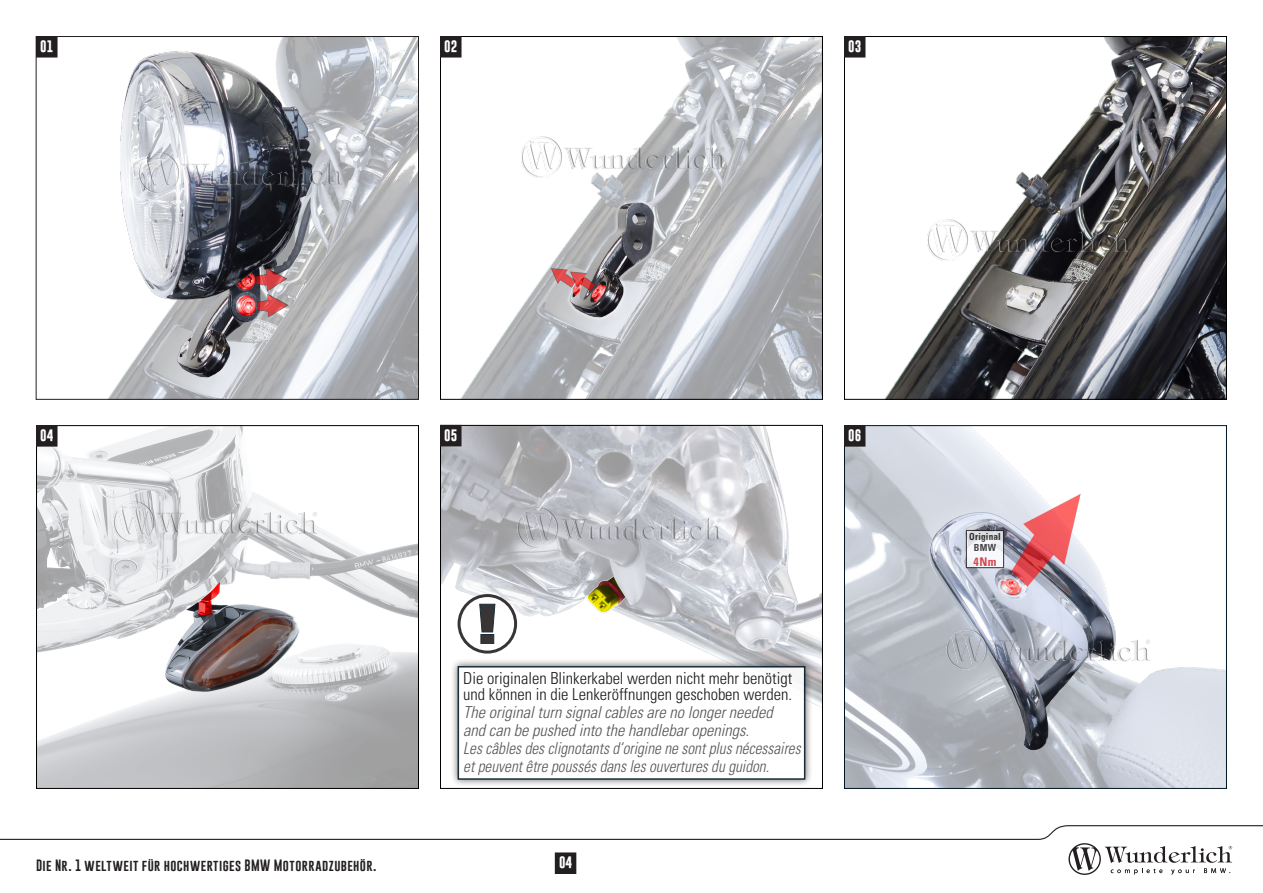
<style>
.page{position:relative;width:1263px;height:893px;background:#fff}
.page>*{position:absolute;margin:0;border:0;box-sizing:border-box;transform-origin:0 0}
.t1{font:italic 300 condensed 16.5px/18px "Univers LT Std";color:#454240}
.t2{font:300 condensed 16.5px/16.5px "Univers LT Std";color:#000}
.t3{font:12px "Gobold";letter-spacing:.035em;color:#231f20}
.t4{font:700 12px "Gobold";color:#fff}
.t5{font:700 condensed 12px "Univers LT Std";color:#d1232a}
.t6{font:700 condensed 9.75px/11.7px "Univers LT Std";letter-spacing:.025em;color:#231f20;text-align:center;scale:.95 1}
</style>
<div class="page">
<svg style="left:0;top:825px;width:1263px;height:50px"></svg>
<img style="left:38px;top:38px;width:379px;height:360px">
<div style="left:36px;top:36px;width:383px;height:364px;border:1px solid #231f20"></div>
<img style="left:442px;top:38px;width:379px;height:360px">
<div style="left:440px;top:36px;width:383px;height:364px;border:1px solid #000"></div>
<img style="left:38px;top:427px;width:379px;height:360px">
<div style="left:36px;top:425px;width:383px;height:364px;border:1px solid #000"></div>
<img style="left:846px;top:38px;width:379px;height:360px">
<div style="left:844px;top:36px;width:383px;height:364px;border:1px solid #000"></div>
<img style="left:442px;top:427px;width:379px;height:280px">
<div style="left:440px;top:425px;width:383px;height:364px;border:1px solid #000"></div>
<img style="left:846px;top:427px;width:379px;height:360px">
<div style="left:844px;top:425px;width:383px;height:364px;border:1px solid #011622"></div>
<div style="left:450px;top:658px;width:363px;height:129px;background:#231f20;opacity:.75"></div>
<div style="left:458px;top:667px;width:347px;height:112px;background:#fff"></div>
<div style="left:458px;top:666px;width:347px;height:114px;border:2px solid #011622"></div>
<div style="left:459px;top:596px;width:57px;height:56px;background:#fff;border-radius:50%"></div>
<div style="left:458px;top:594px;width:59px;height:60px;border:3px solid #231f20;border-radius:50%"></div>
<svg style="left:479px;top:604px;width:16px;height:40px"></svg>
<div style="left:555px;top:853px;width:21px;height:20px;background:#231f20"></div>
<div style="left:555px;top:853px;width:21px;height:21px;border:1px solid #231f20"></div>
<div style="left:37px;top:37px;width:20px;height:20px;background:#231f20"></div>
<div style="left:36px;top:36px;width:21px;height:21px;border:1px solid #231f20"></div>
<div style="left:440px;top:37px;width:21px;height:20px;background:#231f20"></div>
<div style="left:440px;top:36px;width:21px;height:21px;border:1px solid #231f20"></div>
<div style="left:37px;top:426px;width:20px;height:20px;background:#231f20"></div>
<div style="left:36px;top:425px;width:21px;height:21px;border:1px solid #231f20"></div>
<div style="left:440px;top:425px;width:21px;height:21px;background:#231f20"></div>
<div style="left:844px;top:37px;width:21px;height:20px;background:#231f20"></div>
<div style="left:844px;top:36px;width:21px;height:21px;border:1px solid #231f20"></div>
<div style="left:844px;top:426px;width:21px;height:20px;background:#231f20"></div>
<div style="left:844px;top:425px;width:21px;height:21px;border:1px solid #231f20"></div>
<svg style="left:968px;top:532px;width:34px;height:34px"></svg>
<div style="left:966px;top:530px;width:38px;height:38px;border:1px solid #231f20"></div>
<img style="left:927px;top:220px;width:206px;height:40px">
<img style="left:517px;top:508px;width:206px;height:41px">
<img style="left:947px;top:629px;width:206px;height:41px">
<img style="left:113px;top:501px;width:206px;height:41px">
<img style="left:522px;top:137px;width:206px;height:41px">
<img style="left:139px;top:153px;width:206px;height:41px">
<p class="t4" style="left:40px;top:38px;width:15px">01</p>
<p class="t4" style="left:444px;top:38px;width:15px">02</p>
<p class="t4" style="left:848px;top:38px;width:15px">03</p>
<p class="t4" style="left:40px;top:427px;width:15px">04</p>
<p class="t4" style="left:444px;top:427px;width:15px">05</p>
<p class="t4" style="left:848px;top:427px;width:15px">06</p>
<p class="t3" style="left:36px;top:858px;width:342px">Die Nr. 1 weltweit für hochwertiges BMW Motorradzubehör.</p>
<p class="t2" style="left:463px;top:670px;width:330px">Die originalen Blinkerkabel werden nicht mehr benötigt und können in die Lenkeröffnungen geschoben werden.</p>
<p class="t1" style="left:463px;top:704px;width:339px">The original turn signal cables are no longer needed<br>and can be pushed into the handlebar openings.<br>Les câbles des clignotants d‘origine ne sont plus nécessaires et peuvent être poussés dans les ouvertures du guidon.</p>
<p class="t4" style="left:559px;top:855px;width:15px">04</p>
<p class="t6" style="left:969px;top:530px;width:35px">Original<br>BMW</p>
<p class="t5" style="left:973px;top:554px;width:24px">4Nm</p>
</div>
